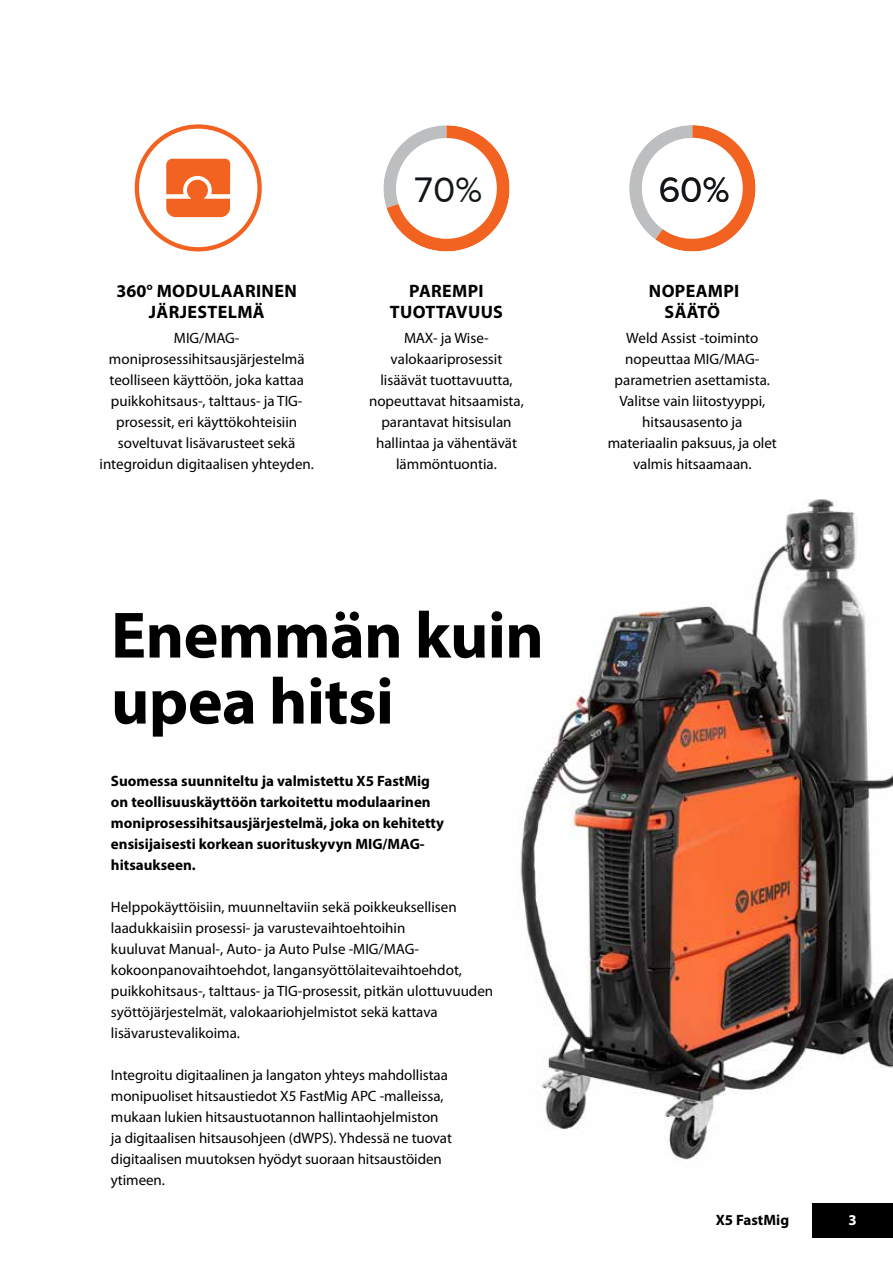
<style>
.page{position:relative;width:893px;height:1263px;background:#fff}
.page>*{position:absolute;margin:0;border:0;box-sizing:border-box;transform-origin:0 0}
.t1{font:700 66px/66px "Myriad Pro";letter-spacing:-.01em;color:#000}
.t2{font:36.6px "Proxima Nova";color:#121618}
.t3{font:36.45px "Proxima Nova";color:#121618}
.t4{font:700 18px/21px "Myriad Pro";letter-spacing:.02em;color:#000;text-align:center}
.t5{font:15px/21px "Myriad Pro";color:#000;text-align:center}
.t6{font:700 15px/21px "Myriad Pro";color:#000}
.t7{font:700 15px "Myriad Pro";color:#fff}
</style>
<div class="page">
<div style="left:812px;top:1203px;width:81px;height:34px;background:#000"></div>
<img style="left:520px;top:499px;width:373px;height:662px">
<svg style="left:629px;top:125px;width:126px;height:126px"></svg>
<svg style="left:383px;top:125px;width:126px;height:126px"></svg>
<div style="left:135px;top:124px;width:127px;height:127px;border:4px solid #f26322;border-radius:50%"></div>
<svg style="left:166px;top:159px;width:64px;height:58px;background:#f3763d"></svg>
<p class="t4" style="left:117px;top:280px;width:182px">360° MODULAARINEN<br>JÄRJESTELMÄ</p>
<p class="t5" style="left:100px;top:327px;width:216px">MIG/MAG&shy;moniprosessihitsausjärjestelmä teolliseen käyttöön, joka kattaa puikkohitsaus-, talttaus- ja TIG&shy;prosessit, eri käyttökohteisiin soveltuvat lisävarusteet sekä integroidun digitaalisen yhteyden.</p>
<h3 class="t3" style="left:414px;top:169px;width:69px">70%</h3>
<h2 class="t2" style="left:659px;top:169px;width:72px">60%</h2>
<p class="t4" style="left:390px;top:280px;width:115px">PAREMPI<br>TUOTTAVUUS</p>
<p class="t5" style="left:369px;top:327px;width:156px">MAX- ja Wise&shy;valokaariprosessit lisäävät tuottavuutta, nopeuttavat hitsaamista, parantavat hitsisulan hallintaa ja vähentävät lämmöntuontia.</p>
<p class="t4" style="left:649px;top:280px;width:92px">NOPEAMPI<br>SÄÄTÖ</p>
<p class="t5" style="left:608px;top:327px;width:171px">Weld Assist -toiminto nopeuttaa MIG/MAG&shy;parametrien asettamista.<br>Valitse vain liitostyyppi, hitsausasento ja materiaalin paksuus, ja olet valmis hitsaamaan.</p>
<h1 class="t1" style="left:111px;top:600px;width:434px">Enemmän kuin upea hitsi</h1>
<p class="t6" style="left:111px;top:770px;width:334px">Suomessa suunniteltu ja valmistettu X5 FastMig on teollisuuskäyttöön tarkoitettu modulaarinen moniprosessihitsausjärjestelmä, joka on kehitetty ensisijaisesti korkean suorituskyvyn MIG/MAG&shy;hitsaukseen.</p>
<p class="t5" style="left:111px;top:896px;width:384px;text-align:left">Helppokäyttöisiin, muunneltaviin sekä poikkeuksellisen laadukkaisiin prosessi- ja varustevaihtoehtoihin<br>kuuluvat Manual-, Auto- ja Auto Pulse -MIG/MAG&shy;kokoonpanovaihtoehdot, langansyöttölaitevaihtoehdot, puikkohitsaus-, talttaus- ja TIG-prosessit, pitkän ulottuvuuden syöttöjärjestelmät, valokaariohjelmistot sekä kattava lisävarustevalikoima.</p>
<p class="t5" style="left:111px;top:1064px;width:343px;text-align:left">Integroitu digitaalinen ja langaton yhteys mahdollistaa monipuoliset hitsaustiedot X5 FastMig APC -malleissa, mukaan lukien hitsaustuotannon hallintaohjelmiston ja digitaalisen hitsausohjeen (dWPS). Yhdessä ne tuovat digitaalisen muutoksen hyödyt suoraan hitsaustöiden ytimeen.</p>
<p class="t6" style="left:716px;top:1209px;width:75px">X5 FastMig</p>
<p class="t7" style="left:848px;top:1210px;width:10px">3</p>
</div>
